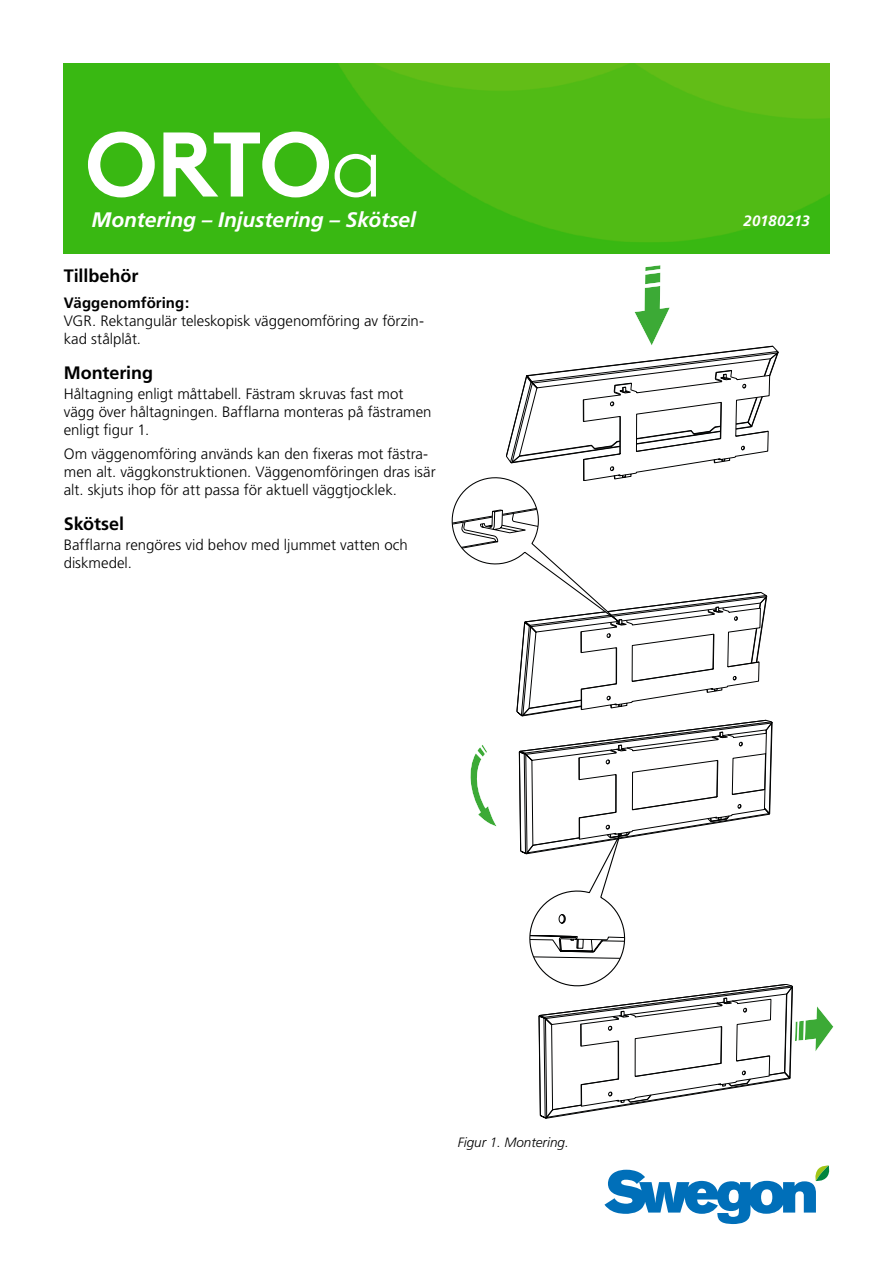
<style>
.page{position:relative;width:893px;height:1263px;background:#fff}
.page>*{position:absolute;margin:0;border:0;box-sizing:border-box;transform-origin:0 0}
.t1{font:700 91.5px "Swegon Brown";color:#fff}
.t2{font:italic 700 21px "Frutiger";letter-spacing:-.005em;color:#fff}
.t3{font:700 18px "Frutiger";letter-spacing:-.005em;color:#000}
.t4{font:300 15px/18px "Frutiger";color:#000}
.t5{font:700 15px "Frutiger";letter-spacing:.005em;color:#000}
.t6{font:italic 700 15px "Frutiger";letter-spacing:-.01em;color:#fff}
.t7{font:italic 300 13.5px "Frutiger";color:#000}
.s1{font-weight:300}
</style>
<div class="page">
<svg style="left:604px;top:1165px;width:226px;height:59px"></svg>
<img style="left:64px;top:64px;width:765px;height:189px">
<svg style="left:452px;top:265px;width:382px;height:853px"></svg>
<h1 class="t1" style="left:85px;top:90px;width:300px">ORTO<span class="s1">a</span></h1>
<h2 class="t2" style="left:92px;top:207px;width:326px">Montering – Injustering – Skötsel</h2>
<p class="t6" style="left:743px;top:212px;width:68px">20180213</p>
<p class="t3" style="left:64px;top:265px;width:76px">Tillbehör</p>
<p class="t5" style="left:64px;top:294px;width:127px">Väggenomföring:</p>
<p class="t4" style="left:64px;top:312px;width:362px">VGR. Rektangulär teleskopisk väggenomföring av förzin&shy;kad stålplåt.</p>
<p class="t3" style="left:64px;top:362px;width:91px">Montering</p>
<p class="t4" style="left:64px;top:385px;width:369px">Håltagning enligt måttabell. Fästram skruvas fast mot vägg över håltagningen. Bafflarna monteras på fästramen enligt figur 1.</p>
<p class="t4" style="left:64px;top:445px;width:373px">Om väggenomföring används kan den fixeras mot fästra&shy;men alt. väggkonstruktionen. Väggenomföringen dras isär alt. skjuts ihop för att passa för aktuell väggtjocklek.</p>
<p class="t3" style="left:64px;top:513px;width:62px">Skötsel</p>
<p class="t4" style="left:64px;top:536px;width:345px">Bafflarna rengöres vid behov med ljummet vatten och diskmedel.</p>
<p class="t7" style="left:458px;top:1134px;width:113px">Figur 1. Montering.</p>
</div>
